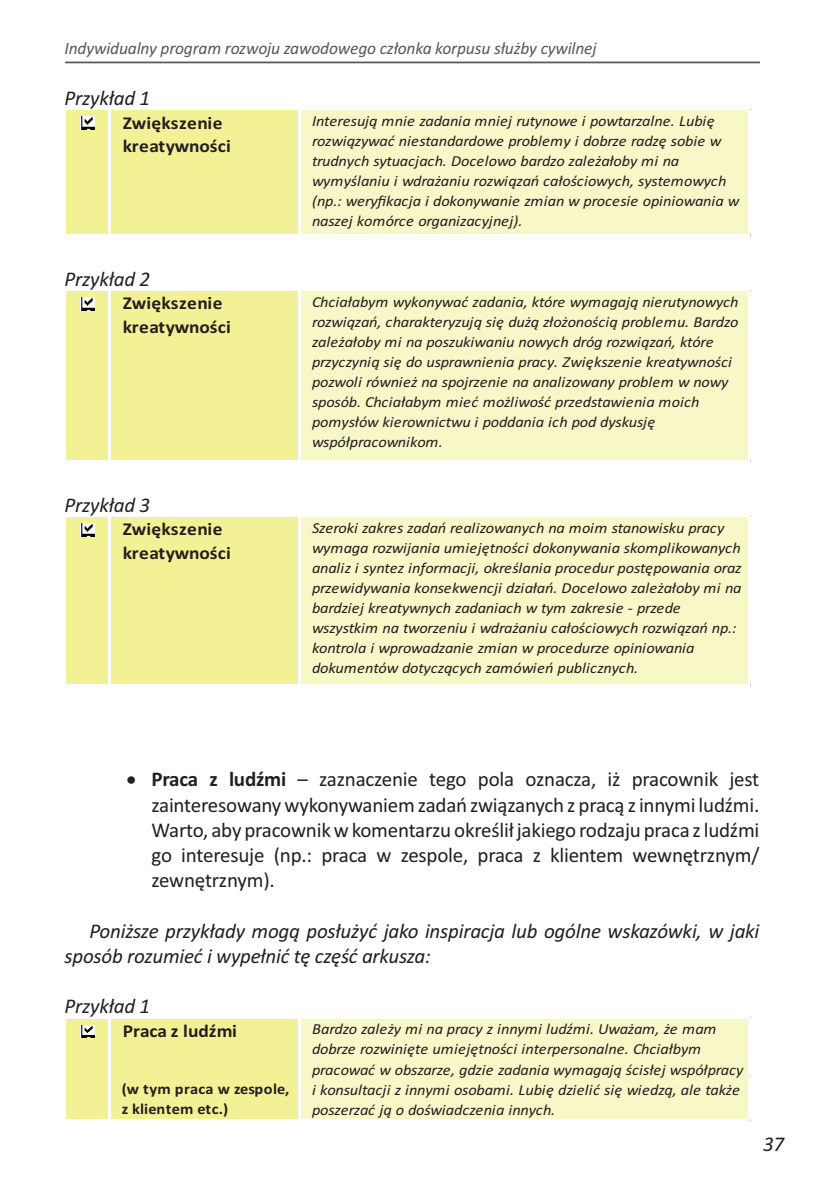
<style>
.page{position:relative;width:819px;height:1191px;background:#fff}
.page>*{position:absolute;margin:0;border:0;box-sizing:border-box;transform-origin:0 0}
.t1{font:21px/25.2px "Calibri";letter-spacing:-.01em;color:#231f20;text-align:justify}
.t2{font:italic 21px/25.2px "Calibri";letter-spacing:-.01em;color:#231f20}
.t3{font:700 18.38px "Calibri";letter-spacing:-.005em;color:#231f20;scale:1.06 1}
.t4{font:700 18.2px/24px "Calibri";color:#231f20;scale:1.07 1}
.t5{font:italic 17.5px "Calibri";letter-spacing:-.01em;color:#57585a}
.t6{font:italic 15.4px/20.1px "Calibri";letter-spacing:-.015em;color:#231f20;scale:1.07 1}
.t7{font:italic 15.4px/20.3px "Calibri";letter-spacing:-.015em;color:#231f20;scale:1.06 1}
.t8{font:700 15.4px/20.3px "Calibri";letter-spacing:.02em;color:#231f20;scale:1.06 1}
.t9{font:italic 15.22px/20.1px "Calibri";letter-spacing:-.015em;color:#231f20;scale:1.07 1}
.s1{font-weight:700}
</style>
<div class="page">
<hr style="left:65px;top:62px;width:694px;height:1px;background:#57585a">
<div style="left:66px;top:110px;width:235px;height:126px;background:#f3f196"></div>
<div style="left:300px;top:110px;width:450px;height:126px;background:#f8f7c7"></div>
<hr style="left:66px;top:234px;width:684px;height:2px;background:#fff">
<hr style="left:108px;top:109px;width:2px;height:127px;background:#fff">
<hr style="left:299px;top:109px;width:2px;height:127px;background:#fff">
<hr style="left:748px;top:109px;width:2px;height:127px;background:#fff">
<svg style="left:81px;top:117px;width:13px;height:12px"></svg>
<div style="left:66px;top:291px;width:235px;height:170px;background:#f3f196"></div>
<div style="left:300px;top:291px;width:450px;height:170px;background:#f8f7c7"></div>
<hr style="left:66px;top:460px;width:684px;height:1px;background:#fff">
<hr style="left:108px;top:290px;width:2px;height:171px;background:#fff">
<hr style="left:299px;top:290px;width:2px;height:171px;background:#fff">
<hr style="left:748px;top:290px;width:2px;height:171px;background:#fff">
<svg style="left:81px;top:298px;width:13px;height:12px"></svg>
<div style="left:66px;top:517px;width:235px;height:168px;background:#f3f196"></div>
<div style="left:300px;top:517px;width:450px;height:168px;background:#f8f7c7"></div>
<hr style="left:66px;top:683px;width:684px;height:2px;background:#fff">
<hr style="left:108px;top:516px;width:2px;height:169px;background:#fff">
<hr style="left:299px;top:516px;width:2px;height:169px;background:#fff">
<hr style="left:748px;top:516px;width:2px;height:169px;background:#fff">
<svg style="left:81px;top:524px;width:13px;height:12px"></svg>
<div style="left:66px;top:1018px;width:235px;height:102px;background:#f3f196"></div>
<div style="left:300px;top:1018px;width:450px;height:102px;background:#f8f7c7"></div>
<hr style="left:66px;top:1118px;width:684px;height:2px;background:#fff">
<hr style="left:108px;top:1017px;width:2px;height:103px;background:#fff">
<hr style="left:299px;top:1017px;width:2px;height:103px;background:#fff">
<hr style="left:748px;top:1017px;width:2px;height:103px;background:#fff">
<svg style="left:81px;top:1025px;width:13px;height:12px"></svg>
<p class="t5" style="left:64px;top:42px;width:533px">Indywidualny program rozwoju zawodowego członka korpusu służby cywilnej</p>
<h1 class="t2" style="left:64px;top:87px;width:87px">Przykład 1</h1>
<p class="t4" style="left:123px;top:112px;width:102px">Zwiększenie kreatywności</p>
<p class="t9" style="left:312px;top:112px;width:401px">Interesują mnie zadania mniej rutynowe i powtarzalne. Lubię rozwiązywać niestandardowe problemy i dobrze radzę sobie w trudnych sytuacjach. Docelowo bardzo zależałoby mi na wymyślaniu i wdrażaniu rozwiązań całościowych, systemowych (np.: weryfikacja i dokonywanie zmian w procesie opiniowania w naszej komórce organizacyjnej).</p>
<h1 class="t2" style="left:64px;top:268px;width:87px">Przykład 2</h1>
<p class="t4" style="left:123px;top:293px;width:102px">Zwiększenie kreatywności</p>
<p class="t6" style="left:312px;top:293px;width:400px">Chciałabym wykonywać zadania, które wymagają nierutynowych rozwiązań, charakteryzują się dużą złożonością problemu. Bardzo zależałoby mi na poszukiwaniu nowych dróg rozwiązań, które przyczynią się do usprawnienia pracy. Zwiększenie kreatywności pozwoli również na spojrzenie na analizowany problem w nowy sposób. Chciałabym mieć możliwość przedstawienia moich pomysłów kierownictwu i poddania ich pod dyskusję współpracownikom.</p>
<h1 class="t2" style="left:64px;top:494px;width:87px">Przykład 3</h1>
<p class="t4" style="left:123px;top:519px;width:102px">Zwiększenie kreatywności</p>
<p class="t9" style="left:312px;top:519px;width:403px">Szeroki zakres zadań realizowanych na moim stanowisku pracy wymaga rozwijania umiejętności dokonywania skomplikowanych analiz i syntez informacji, określania procedur postępowania oraz przewidywania konsekwencji działań. Docelowo zależałoby mi na bardziej kreatywnych zadaniach w tym zakresie - przede wszystkim na tworzeniu i wdrażaniu całościowych rozwiązań np.: kontrola i wprowadzanie zmian w procedurze opiniowania dokumentów dotyczących zamówień publicznych.</p>
<p class="t1" style="left:151px;top:768px;width:609px;text-indent:-25px">• <span class="s1">Praca z ludźmi</span> – zaznaczenie tego pola oznacza, iż pracownik jest zainteresowany wykonywaniem zadań związanych z pracą z innymi ludźmi.<br>Warto, aby pracownik w komentarzu określił jakiego rodzaju praca z ludźmi go interesuje (np.: praca w zespole, praca z klientem wewnętrznym/ zewnętrznym).</p>
<h1 class="t2" style="left:64px;top:919px;width:696px;text-indent:25px">Poniższe przykłady mogą posłużyć jako inspiracja lub ogólne wskazówki, w jaki sposób rozumieć i wypełnić tę część arkusza:</h1>
<h1 class="t2" style="left:64px;top:995px;width:87px">Przykład 1</h1>
<p class="t3" style="left:123px;top:1024px;width:109px">Praca z ludźmi</p>
<p class="t7" style="left:312px;top:1020px;width:408px">Bardzo zależy mi na pracy z innymi ludźmi. Uważam, że mam dobrze rozwinięte umiejętności interpersonalne. Chciałbym pracować w obszarze, gdzie zadania wymagają ścisłej współpracy i konsultacji z innymi osobami. Lubię dzielić się wiedzą, ale także poszerzać ją o doświadczenia innych.</p>
<p class="t8" style="left:122px;top:1079px;width:160px">(w tym praca w zespole, z klientem etc.)</p>
<h1 class="t2" style="left:763px;top:1133px;width:23px">37</h1>
</div>
